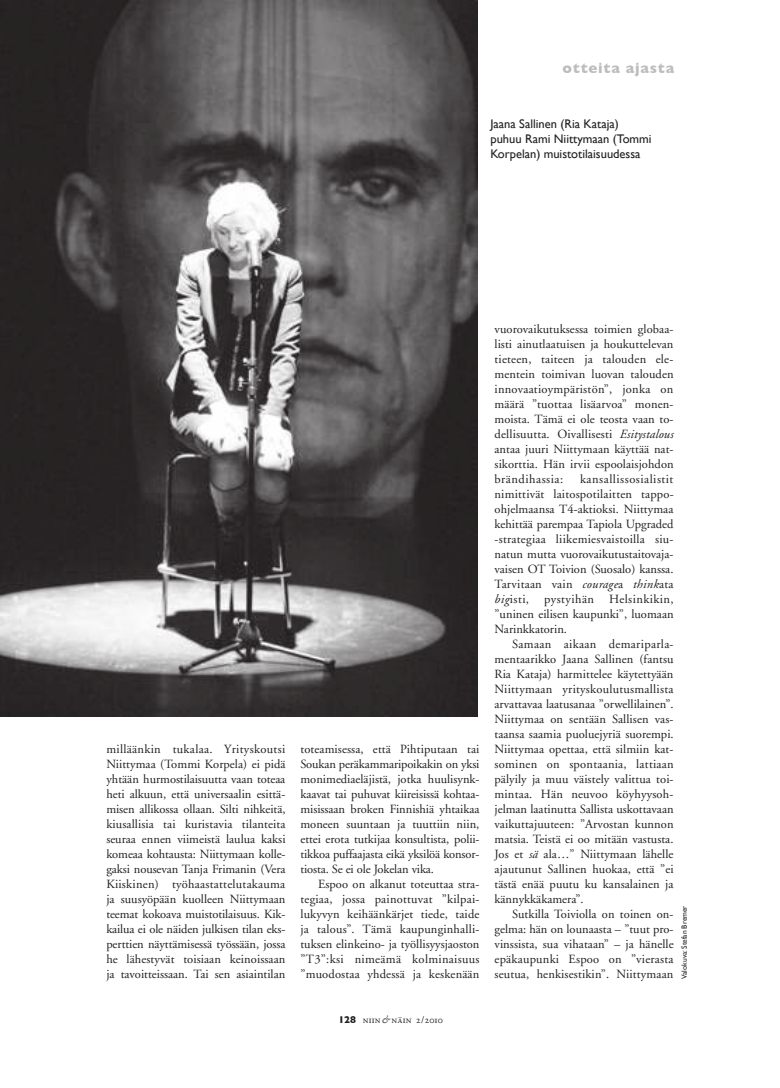
<style>
.page{position:relative;width:780px;height:1088px;background:#fff}
.page>*{position:absolute;margin:0;border:0;box-sizing:border-box;transform-origin:0 0}
.t1{font:700 15px "Gill Sans";letter-spacing:.05em;color:#bbbdbf}
.t2{font:12.5px/15px "Adobe Garamond";letter-spacing:.005em;color:#221f1f;text-align:justify}
.t3{font:12.5px/15px "Gill Sans";color:#221f1f}
.t4{font:10px "Adobe Garamond Regular SC";letter-spacing:.02em;color:#221f1f}
.t5{font:7.5px "Gill Sans";color:#221f1f}
.s1{font-family:"Gill Sans";font-weight:700}
.s2{font-family:"Adobe Garamond";font-style:italic}
.s3{font-style:italic}
</style>
<div class="page">
<img style="left:0;top:0;width:478px;height:716px">
<p class="t1" style="left:562px;top:63px;width:113px">otteita ajasta</p>
<p class="t3" style="left:490px;top:117px;width:163px">Jaana Sallinen (Ria Kataja) puhuu Rami Niittymaan (Tommi<br>Korpelan) muistotilaisuudessa</p>
<p class="t2" style="left:106px;top:742px;width:181px">milläänkin tukalaa. Yrityskoutsi Niittymaa (Tommi Korpela) ei pidä yhtään hurmostilaisuutta vaan toteaa heti alkuun, että universaalin esittä&shy;misen allikossa ollaan. Silti nihkeitä, kiusallisia tai kuristavia tilanteita seuraa ennen viimeistä laulua kaksi komeaa kohtausta: Niittymaan kolle&shy;gaksi nousevan Tanja Frimanin (Vera Kiiskinen) työhaastattelutakauma ja suusyöpään kuolleen Niittymaan teemat kokoava muistotilaisuus. Kik&shy;kailua ei ole näiden julkisen tilan eks&shy;perttien näyttämisessä työssään, jossa he lähestyvät toisiaan keinoissaan ja tavoitteissaan. Tai sen asiaintilan</p>
<p class="t2" style="left:300px;top:742px;width:180px">toteamisessa, että Pihtiputaan tai Soukan peräkammaripoikakin on yksi monimediaeläjistä, jotka huulisynk&shy;kaavat tai puhuvat kiireisissä kohtaa&shy;misissaan broken Finnishiä yhtaikaa moneen suuntaan ja tuuttiin niin, ettei erota tutkijaa konsultista, polii&shy;tikkoa puffaajasta eikä yksilöä konsor&shy;tiosta. Se ei ole Jokelan vika.</p>
<p class="t2" style="left:300px;top:877px;width:180px;text-indent:18px">Espoo on alkanut toteuttaa stra&shy;tegiaa, jossa painottuvat ”kilpai&shy;lukyvyn keihäänkärjet tiede, taide ja talous”. Tämä kaupunginhalli&shy;tuksen elinkeino- ja työllisyysjaoston ”T3”:ksi nimeämä kolminaisuus ”muodostaa yhdessä ja keskenään</p>
<p class="t4" style="left:338px;top:1013px;width:106px"><span class="s1">128</span> niin <span class="s2">&amp;</span> näin 2/2010</p>
<p class="t2" style="left:494px;top:322px;width:181px">vuorovaikutuksessa toimien globaa&shy;listi ainutlaatuisen ja houkuttelevan tieteen, taiteen ja talouden ele&shy;mentein toimivan luovan talouden innovaatioympäristön”, jonka on määrä ”tuottaa lisäarvoa” monen&shy;moista. Tämä ei ole teosta vaan to&shy;dellisuutta. Oivallisesti <span class="s3">Esitystalous </span>antaa juuri Niittymaan käyttää nat&shy;sikorttia. Hän irvii espoolaisjohdon brändihassia:</p>
<p class="t2" style="left:494px;top:472px;width:181px;text-indent:85px">kansallissosialistit nimittivät laitospotilaitten tappo&shy;ohjelmaansa T4-aktioksi. Niittymaa kehittää parempaa Tapiola Upgraded -strategiaa liikemiesvaistoilla siu&shy;natun mutta vuorovaikutustaitovaja&shy;vaisen OT Toivion (Suosalo) kanssa.<br>Tarvitaan vain <span class="s3">courage</span>a <span class="s3">think</span>ata <span class="s3">big</span>isti, pystyihän Helsinkikin, ”uninen eilisen kaupunki”, luomaan Narinkkatorin.</p>
<p class="t2" style="left:494px;top:637px;width:181px;text-indent:18px">Samaan aikaan demariparla&shy;mentaarikko Jaana Sallinen (fantsu Ria Kataja) harmittelee käytettyään Niittymaan yrityskoulutusmallista arvattavaa laatusanaa ”orwellilainen”.<br>Niittymaa on sentään Sallisen vas&shy;taansa saamia puoluejyriä suorempi.<br>Niittymaa opettaa, että silmiin kat&shy;sominen on spontaania, lattiaan pälyily ja muu väistely valittua toi&shy;mintaa. Hän neuvoo köyhyysoh&shy;jelman laatinutta Sallista uskottavaan vaikuttajuuteen: ”Arvostan kunnon matsia. Teistä ei oo mitään vastusta.<br>Jos et <span class="s3">sä</span> ala…” Niittymaan lähelle ajautunut Sallinen huokaa, että ”ei tästä enää puutu ku kansalainen ja kännykkäkamera”.</p>
<p class="t2" style="left:494px;top:907px;width:180px;text-indent:18px">Sutkilla Toiviolla on toinen on&shy;gelma: hän on lounaasta – ”tuut pro&shy;vinssista, sua vihataan” – ja hänelle epäkaupunki Espoo on ”vierasta seutua, henkisestikin”. Niittymaan</p>
<p class="t5" style="left:681px;top:979px;width:75px;rotate:-90deg">Valokuva: Stefan Bremer</p>
</div>
